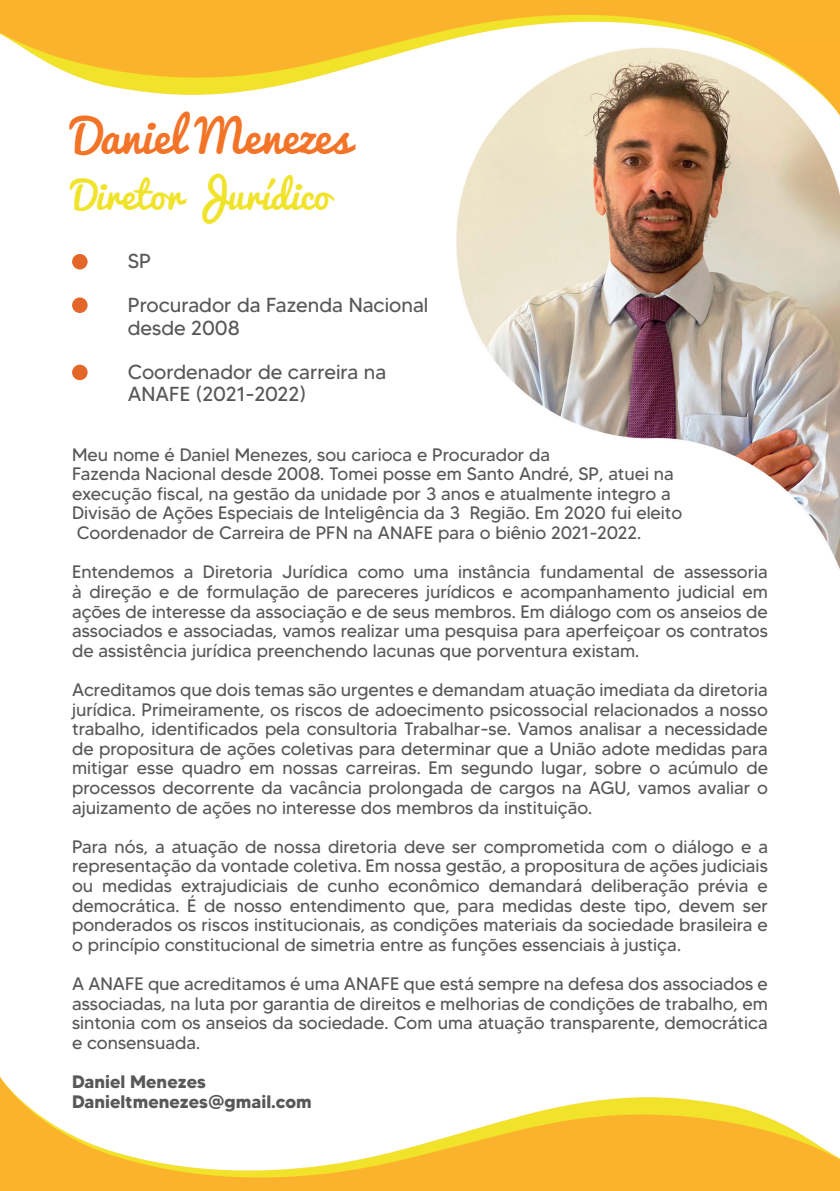
<style>
.page{position:relative;width:840px;height:1191px;background:#fff}
.page>*{position:absolute;margin:0;border:0;box-sizing:border-box;transform-origin:0 0}
.t1{font:45.4px "Pacifico";color:#f37327}
.t2{font:37.4px "Pacifico";color:#f0e32a}
.t3{font:20.2px/44.2px "MADETOMMY";color:#57585a}
.t4{font:18px/19.6px "MADETOMMY";color:#57585a;text-align:justify}
.t5{font:700 18px/19.6px "MADETOMMY";color:#57585a}
</style>
<div class="page">
<img style="left:0;top:0;width:839px;height:95px">
<img style="left:0;top:1076px;width:839px;height:115px">
<img style="left:454px;top:40px;width:385px;height:527px">
<div style="left:72px;top:254px;width:16px;height:15px;background:#e36728;border-radius:50%"></div>
<div style="left:72px;top:297px;width:16px;height:16px;background:#e36728;border-radius:50%"></div>
<div style="left:72px;top:365px;width:16px;height:15px;background:#e36728;border-radius:50%"></div>
<h1 class="t1" style="left:72px;top:112px;width:280px">Daniel Menezes</h1>
<h2 class="t2" style="left:72px;top:175px;width:259px">Diretor Jurídico</h2>
<p class="t3" style="left:128px;top:239px;width:302px">SP<br>Procurador da Fazenda Nacional</p>
<p class="t3" style="left:128px;top:305px;width:260px">desde 2008<br>Coordenador de carreira na</p>
<p class="t3" style="left:128px;top:372px;width:180px">ANAFE (2021-2022)</p>
<p class="t4" style="left:72px;top:444px;width:611px;text-align:left">Meu nome é Daniel Menezes, sou carioca e Procurador da<br>Fazenda Nacional desde 2008. Tomei posse em Santo André, SP, atuei na execução fiscal, na gestão da unidade por 3 anos e atualmente integro a Divisão de Ações Especiais de Inteligência da 3 Região. Em 2020 fui eleito Coordenador de Carreira de PFN na ANAFE para o biênio 2021-2022.</p>
<p class="t4" style="left:72px;top:562px;width:697px">Entendemos a Diretoria Jurídica como uma instância fundamental de assessoria à direção e de formulação de pareceres jurídicos e acompanhamento judicial em ações de interesse da associação e de seus membros. Em diálogo com os anseios de associados e associadas, vamos realizar uma pesquisa para aperfeiçoar os contratos de assistência jurídica preenchendo lacunas que porventura existam.</p>
<p class="t4" style="left:72px;top:679px;width:697px">Acreditamos que dois temas são urgentes e demandam atuação imediata da diretoria jurídica. Primeiramente, os riscos de adoecimento psicossocial relacionados a nosso trabalho, identificados pela consultoria Trabalhar-se. Vamos analisar a necessidade de propositura de ações coletivas para determinar que a União adote medidas para mitigar esse quadro em nossas carreiras. Em segundo lugar, sobre o acúmulo de processos decorrente da vacância prolongada de cargos na AGU, vamos avaliar o ajuizamento de ações no interesse dos membros da instituição.</p>
<p class="t4" style="left:72px;top:836px;width:697px">Para nós, a atuação de nossa diretoria deve ser comprometida com o diálogo e a representação da vontade coletiva. Em nossa gestão, a propositura de ações judiciais ou medidas extrajudiciais de cunho econômico demandará deliberação prévia e democrática. É de nosso entendimento que, para medidas deste tipo, devem ser ponderados os riscos institucionais, as condições materiais da sociedade brasileira e o princípio constitucional de simetria entre as funções essenciais à justiça.</p>
<p class="t4" style="left:72px;top:974px;width:697px">A ANAFE que acreditamos é uma ANAFE que está sempre na defesa dos associados e associadas, na luta por garantia de direitos e melhorias de condições de trabalho, em sintonia com os anseios da sociedade. Com uma atuação transparente, democrática e consensuada.</p>
<p class="t5" style="left:72px;top:1071px;width:241px">Daniel Menezes<br>Danieltmenezes@gmail.com</p>
</div>
